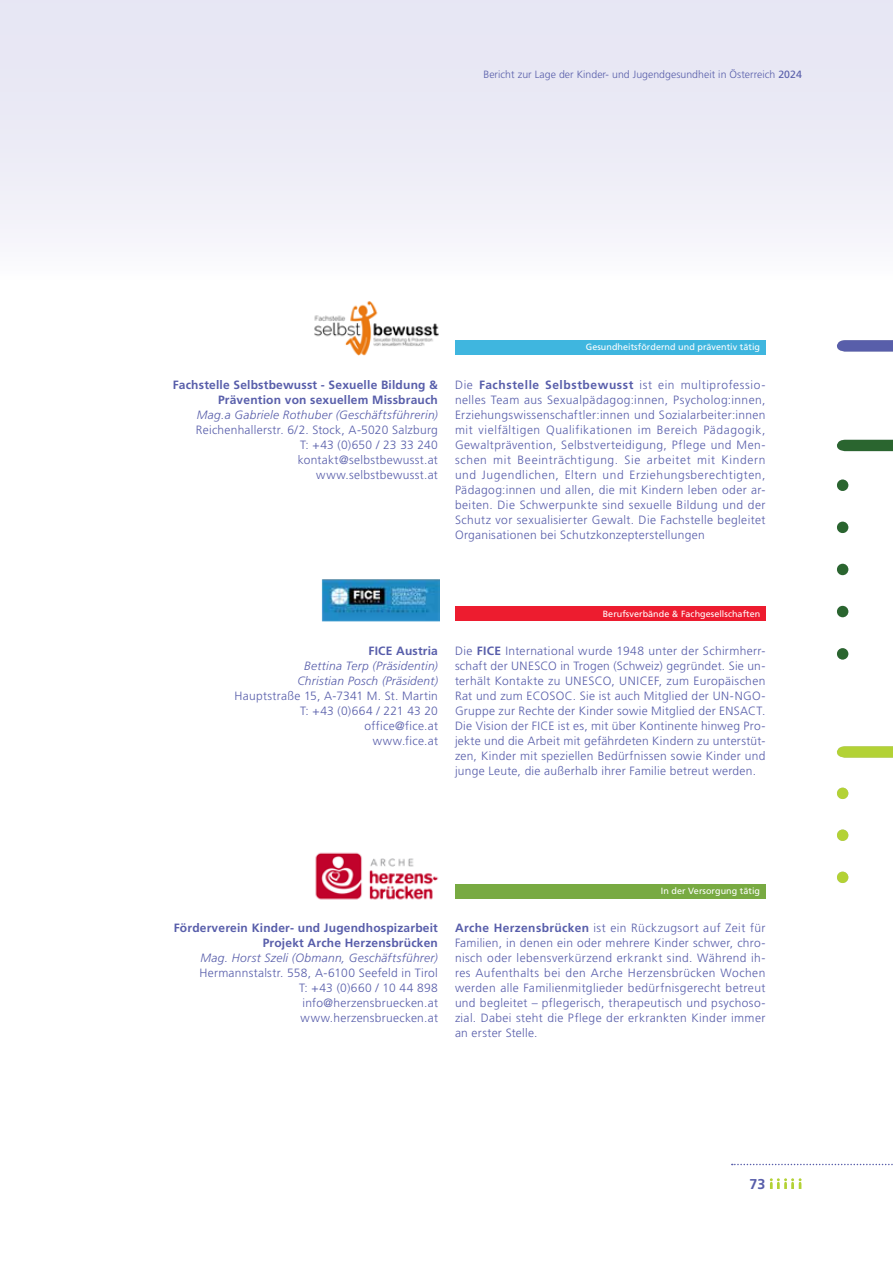
<style>
.page{position:relative;width:893px;height:1263px;background:#fff}
.page>*{position:absolute;margin:0;border:0;box-sizing:border-box;transform-origin:0 0}
.t1{font:700 14.25px "Frutiger";color:#585eaa}
.t2{font:300 12px/15px "Frutiger";letter-spacing:.025em;color:#585eaa;text-align:justify}
.t3{font:700 12px/15px "Frutiger";letter-spacing:.015em;color:#585eaa;text-align:right}
.t4{font:italic 300 12px/15px "Frutiger";letter-spacing:.025em;color:#585eaa;text-align:center}
.t5{font:300 10.5px "Frutiger";letter-spacing:.005em;color:#585eaa}
.t6{font:9px "Frutiger";letter-spacing:.005em;color:#fff}
.s1{font-weight:400}
.s2{font-weight:700}
</style>
<div class="page">
<div style="left:0;top:0;width:893px;height:283px;background:linear-gradient(to bottom,#e3e3f2,#f8f8fc)"></div>
<svg style="left:732px;top:1164px;width:161px;height:1px"></svg>
<svg style="left:770px;top:1178px;width:31px;height:11px"></svg>
<img style="left:322px;top:579px;width:117px;height:43px">
<div style="left:455px;top:607px;width:310px;height:14px;background:#ed1c2f"></div>
<img style="left:315px;top:852px;width:124px;height:48px">
<div style="left:455px;top:884px;width:310px;height:14px;background:#78aa42"></div>
<img style="left:314px;top:301px;width:125px;height:55px">
<div style="left:455px;top:340px;width:310px;height:14px;background:#3fb6df"></div>
<svg style="left:837px;top:340px;width:56px;height:11px"></svg>
<svg style="left:837px;top:440px;width:56px;height:11px"></svg>
<svg style="left:837px;top:746px;width:56px;height:12px"></svg>
<div style="left:837px;top:479px;width:11px;height:12px;background:#2a652f;border-radius:50%"></div>
<div style="left:837px;top:564px;width:11px;height:11px;background:#2a652f;border-radius:50%"></div>
<div style="left:837px;top:606px;width:11px;height:11px;background:#2a652f;border-radius:50%"></div>
<div style="left:837px;top:648px;width:11px;height:11px;background:#2a652f;border-radius:50%"></div>
<div style="left:837px;top:522px;width:11px;height:11px;background:#2a652f;border-radius:50%"></div>
<div style="left:837px;top:788px;width:11px;height:11px;background:#b3d235;border-radius:50%"></div>
<div style="left:837px;top:829px;width:11px;height:12px;background:#b3d235;border-radius:50%"></div>
<div style="left:837px;top:872px;width:11px;height:11px;background:#b3d235;border-radius:50%"></div>
<p class="t5" style="left:483px;top:68px;width:320px">Bericht zur Lage der Kinder- und Jugendgesundheit in Österreich <span class="s1">2024</span></p>
<p class="t3" style="left:173px;top:377px;width:267px">Fachstelle Selbstbewusst - Sexuelle Bildung &amp;<br>Prävention von sexuellem Missbrauch</p>
<p class="t4" style="left:197px;top:407px;width:242px">Mag.a Gabriele Rothuber (Geschäftsführerin)</p>
<p class="t2" style="left:196px;top:422px;width:244px;text-align:right">Reichenhallerstr. 6/2. Stock, A-5020 Salzburg<br>T: +43 (0)650 / 23 33 240 kontakt@selbstbewusst.at www.selbstbewusst.at</p>
<p class="t6" style="left:586px;top:342px;width:176px">Gesundheitsfördernd und präventiv tätig</p>
<p class="t2" style="left:455px;top:377px;width:312px">Die <span class="s2">Fachstelle Selbstbewusst</span> ist ein multiprofessio&shy;nelles Team aus Sexualpädagog:innen, Psycholog:innen, Erziehungswissenschaftler:innen und Sozialarbeiter:innen mit vielfältigen Qualifikationen im Bereich Pädagogik, Gewaltprävention, Selbstverteidigung, Pflege und Men&shy;schen mit Beeinträchtigung. Sie arbeitet mit Kindern und Jugendlichen, Eltern und Erziehungsberechtigten, Pädagog:innen und allen, die mit Kindern leben oder ar&shy;beiten. Die Schwerpunkte sind sexuelle Bildung und der Schutz vor sexualisierter Gewalt. Die Fachstelle begleitet Organisationen bei Schutzkonzepterstellungen</p>
<p class="t3" style="left:368px;top:644px;width:71px">FICE Austria</p>
<p class="t4" style="left:297px;top:659px;width:142px">Bettina Terp (Präsidentin)<br>Christian Posch (Präsident)</p>
<p class="t2" style="left:235px;top:689px;width:205px;text-align:right">Hauptstraße 15, A-7341 M. St. Martin<br>T: +43 (0)664 / 221 43 20 office@fice.at<br>www.fice.at</p>
<p class="t6" style="left:603px;top:608px;width:159px">Berufsverbände &amp; Fachgesellschaften</p>
<p class="t2" style="left:455px;top:644px;width:312px">Die <span class="s2">FICE</span> International wurde 1948 unter der Schirmherr&shy;schaft der UNESCO in Trogen (Schweiz) gegründet. Sie un&shy;terhält Kontakte zu UNESCO, UNICEF, zum Europäischen Rat und zum ECOSOC. Sie ist auch Mitglied der UN-NGO-Gruppe zur Rechte der Kinder sowie Mitglied der ENSACT.<br>Die Vision der FICE ist es, mit über Kontinente hinweg Pro&shy;jekte und die Arbeit mit gefährdeten Kindern zu unterstüt&shy;zen, Kinder mit speziellen Bedürfnissen sowie Kinder und junge Leute, die außerhalb ihrer Familie betreut werden.</p>
<p class="t3" style="left:174px;top:921px;width:266px">Förderverein Kinder- und Jugendhospizarbeit<br>Projekt Arche Herzensbrücken</p>
<p class="t4" style="left:201px;top:951px;width:239px">Mag. Horst Szeli (Obmann, Geschäftsführer)</p>
<p class="t2" style="left:299px;top:966px;width:140px;text-indent:-100px">Hermannstalstr. 558, A-6100 Seefeld in Tirol T: +43 (0)660 / 10 44 898 info@herzensbruecken.at www.herzensbruecken.at</p>
<p class="t6" style="left:661px;top:886px;width:101px">In der Versorgung tätig</p>
<p class="t2" style="left:455px;top:921px;width:312px"><span class="s2">Arche Herzensbrücken</span> ist ein Rückzugsort auf Zeit für Familien, in denen ein oder mehrere Kinder schwer, chro&shy;nisch oder lebensverkürzend erkrankt sind. Während ih&shy;res Aufenthalts bei den Arche Herzensbrücken Wochen werden alle Familienmitglieder bedürfnisgerecht betreut und begleitet – pflegerisch, therapeutisch und psychoso&shy;zial. Dabei steht die Pflege der erkrankten Kinder immer an erster Stelle.</p>
<p class="t1" style="left:749px;top:1175px;width:17px">73</p>
</div>
